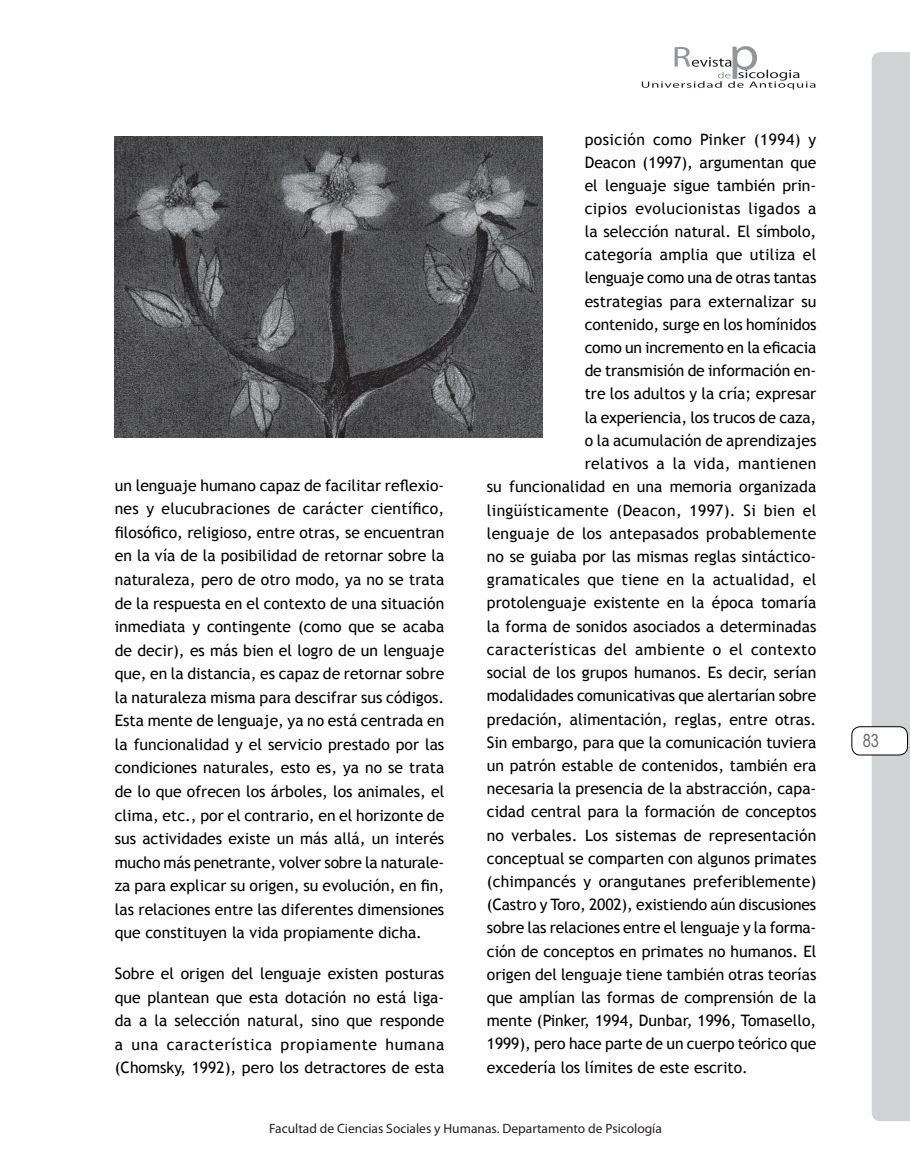
<style>
.page{position:relative;width:910px;height:1166px;background:#fff}
.page>*{position:absolute;margin:0;border:0;box-sizing:border-box;transform-origin:0 0}
.t1{font:18px "Arial Narrow";color:#6c6d70}
.t2{font:15.75px/23.5px "Trebuchet MS";color:#000;text-align:justify}
.t3{font:15.75px "Trebuchet MS";letter-spacing:.03em;color:#000}
.t4{font:15.75px "Trebuchet MS";letter-spacing:.025em;color:#000}
.t5{font:15.75px "Trebuchet MS";letter-spacing:.02em;color:#000}
.t6{font:13.5px "Myriad Pro";color:#231f20}
</style>
<div class="page">
<div style="left:872px;top:52px;width:38px;height:1068px;background:#d1d2d4"></div>
<div style="left:852px;top:726px;width:55px;height:28px;background:#fff;border-radius:9px"></div>
<div style="left:851px;top:726px;width:57px;height:29px;border:1px solid #000;border-radius:9px"></div>
<svg style="left:642px;top:46px;width:173px;height:43px"></svg>
<img style="left:115px;top:136px;width:427px;height:301px">
<p class="t2" style="left:115px;top:473px;width:331px">un lenguaje humano capaz de facilitar reflexio&shy;nes y elucubraciones de carácter científico, filosófico, religioso, entre otras, se encuentran en la vía de la posibilidad de retornar sobre la naturaleza, pero de otro modo, ya no se trata de la respuesta en el contexto de una situación inmediata y contingente (como que se acaba de decir), es más bien el logro de un lenguaje que, en la distancia, es capaz de retornar sobre la naturaleza misma para descifrar sus códigos.<br>Esta mente de lenguaje, ya no está centrada en la funcionalidad y el servicio prestado por las condiciones naturales, esto es, ya no se trata de lo que ofrecen los árboles, los animales, el clima, etc., por el contrario, en el horizonte de sus actividades existe un más allá, un interés mucho más penetrante, volver sobre la naturale&shy;za para explicar su origen, su evolución, en fin, las relaciones entre las diferentes dimensiones que constituyen la vida propiamente dicha.</p>
<p class="t2" style="left:115px;top:961px;width:331px">Sobre el origen del lenguaje existen posturas que plantean que esta dotación no está liga&shy;da a la selección natural, sino que responde a una característica propiamente humana (Chomsky, 1992), pero los detractores de esta</p>
<p class="t4" style="left:585px;top:130px;width:233px">posición como Pinker (1994) y</p>
<p class="t2" style="left:585px;top:151px;width:233px">Deacon (1997), argumentan que</p>
<p class="t2" style="left:585px;top:174px;width:233px">el lenguaje sigue también prin-</p>
<p class="t3" style="left:585px;top:199px;width:233px">cipios evolucionistas ligados a</p>
<p class="t2" style="left:585px;top:220px;width:233px">la selección natural. El símbolo,</p>
<p class="t2" style="left:585px;top:243px;width:233px">categoría amplia que utiliza el</p>
<p class="t2" style="left:585px;top:266px;width:233px">lenguaje como una de otras tantas</p>
<p class="t2" style="left:585px;top:289px;width:233px">estrategias para externalizar su</p>
<p class="t2" style="left:585px;top:312px;width:233px">contenido, surge en los homínidos</p>
<p class="t2" style="left:585px;top:336px;width:233px">como un incremento en la eficacia</p>
<p class="t2" style="left:585px;top:359px;width:233px">de transmisión de información en-</p>
<p class="t2" style="left:585px;top:382px;width:233px">tre los adultos y la cría; expresar</p>
<p class="t2" style="left:585px;top:405px;width:233px">la experiencia, los trucos de caza,</p>
<p class="t2" style="left:585px;top:428px;width:233px">o la acumulación de aprendizajes</p>
<p class="t4" style="left:585px;top:454px;width:233px">relativos a la vida, mantienen</p>
<p class="t2" style="left:487px;top:475px;width:331px">su funcionalidad en una memoria organizada</p>
<p class="t5" style="left:487px;top:500px;width:331px">lingüísticamente (Deacon, 1997). Si bien el</p>
<p class="t2" style="left:487px;top:521px;width:331px">lenguaje de los antepasados probablemente</p>
<p class="t2" style="left:487px;top:544px;width:331px">no se guiaba por las mismas reglas sintáctico-</p>
<p class="t2" style="left:487px;top:568px;width:331px">gramaticales que tiene en la actualidad, el</p>
<p class="t2" style="left:487px;top:591px;width:331px">protolenguaje existente en la época tomaría</p>
<p class="t2" style="left:487px;top:614px;width:331px">la forma de sonidos asociados a determinadas</p>
<p class="t3" style="left:487px;top:639px;width:331px">características del ambiente o el contexto</p>
<p class="t2" style="left:487px;top:660px;width:331px">social de los grupos humanos. Es decir, serían</p>
<p class="t2" style="left:487px;top:684px;width:331px">modalidades comunicativas que alertarían sobre</p>
<p class="t2" style="left:487px;top:707px;width:331px">predación, alimentación, reglas, entre otras.</p>
<p class="t2" style="left:487px;top:730px;width:331px">Sin embargo, para que la comunicación tuviera</p>
<p class="t2" style="left:487px;top:753px;width:331px">un patrón estable de contenidos, también era</p>
<p class="t2" style="left:487px;top:776px;width:331px">necesaria la presencia de la abstracción, capa-</p>
<p class="t2" style="left:487px;top:800px;width:331px">cidad central para la formación de conceptos</p>
<p class="t2" style="left:487px;top:823px;width:331px">no verbales. Los sistemas de representación</p>
<p class="t2" style="left:487px;top:846px;width:331px">conceptual se comparten con algunos primates</p>
<p class="t2" style="left:487px;top:869px;width:331px">(chimpancés y orangutanes preferiblemente)</p>
<p class="t2" style="left:487px;top:892px;width:331px">(Castro y Toro, 2002), existiendo aún discusiones</p>
<p class="t2" style="left:487px;top:916px;width:331px">sobre las relaciones entre el lenguaje y la forma-</p>
<p class="t2" style="left:487px;top:939px;width:331px">ción de conceptos en primates no humanos. El</p>
<p class="t2" style="left:487px;top:962px;width:331px">origen del lenguaje tiene también otras teorías</p>
<p class="t2" style="left:487px;top:985px;width:331px">que amplían las formas de comprensión de la</p>
<p class="t2" style="left:487px;top:1008px;width:331px">mente (Pinker, 1994, Dunbar, 1996, Tomasello,</p>
<p class="t2" style="left:487px;top:1031px;width:331px">1999), pero hace parte de un cuerpo teórico que</p>
<p class="t2" style="left:487px;top:1055px;width:263px">excedería los límites de este escrito.</p>
<p class="t6" style="left:269px;top:1119px;width:394px">Facultad de Ciencias Sociales y Humanas. Departamento de Psicología</p>
<p class="t1" style="left:863px;top:727px;width:18px">83</p>
</div>
